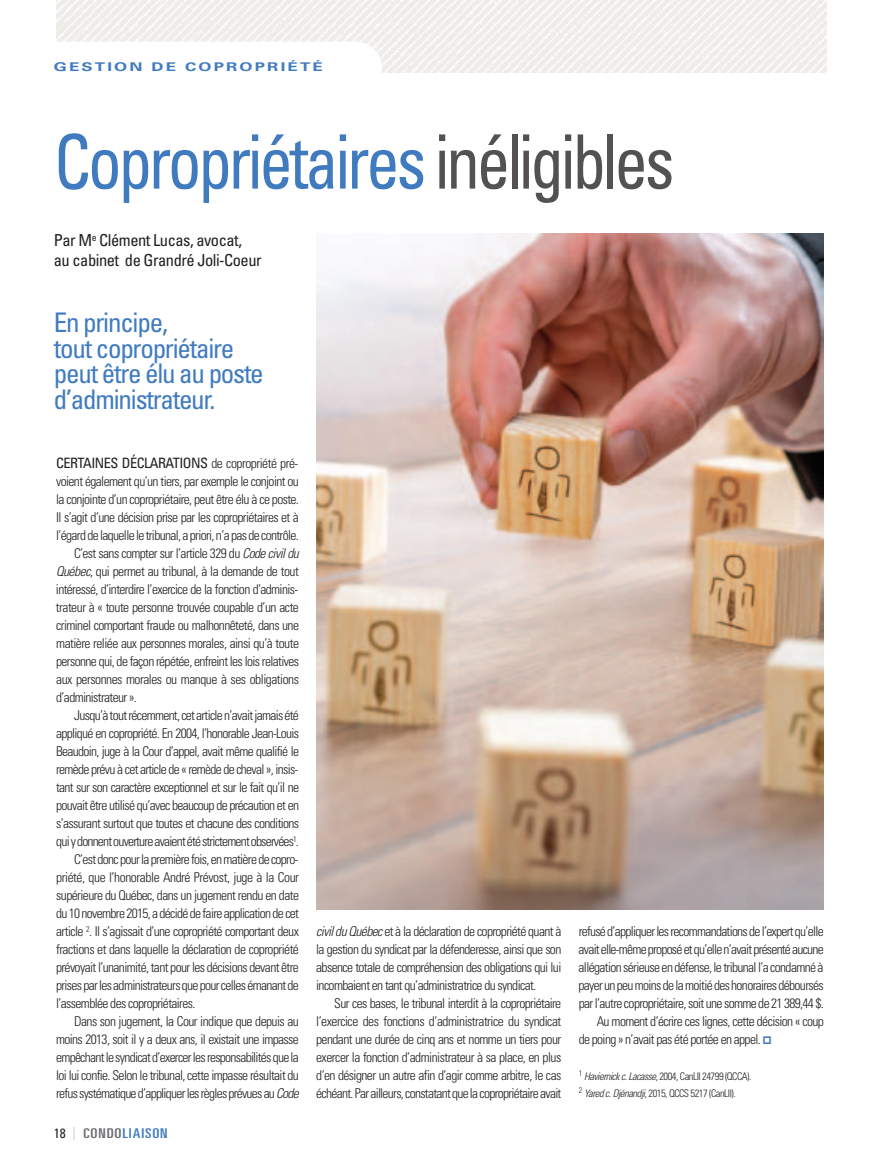
<style>
.page{position:relative;width:878px;height:1175px;background:#fff}
.page>*{position:absolute;margin:0;border:0;box-sizing:border-box;transform-origin:0 0}
.t1{font:condensed 75px "Univers";color:#407bbf;scale:.9 1}
.t2{font:condensed 27px/25.5px "Univers";letter-spacing:-.045em;color:#407bbf}
.t3{font:condensed 16.5px/19.5px "Univers";letter-spacing:-.03em;color:#231f20}
.t4{font:condensed 14.25px "Univers";color:#231f20}
.t5{font:300 condensed 13.5px/18px "Univers";letter-spacing:-.045em;color:#231f20;text-align:justify}
.t6{font:ultra-condensed 13.5px "Univers";color:#407bbf;scale:1.28 1}
.t7{font:700 12px "Univers";color:#407bbf;scale:1.4 1}
.t8{font:300 condensed 10.5px/16.5px "Univers";letter-spacing:-.045em;color:#231f20}
.s1{color:#545151}
.s2{font-weight:300;font-size:13.5px}
.s3{font-style:italic}
.s4{font-stretch:condensed;color:#231f20}
.s5{font-weight:100;font-size:18px;color:#bcbdc0}
.s6{color:#6c6d70}
</style>
<div class="page">
<img style="left:56px;top:0;width:771px;height:910px">
<p class="t7" style="left:54px;top:60px;width:193px">GESTION DE COPROPRIÉTÉ</p>
<h1 class="t1" style="left:54px;top:114px;width:691px">Copropriétaires <span class="s1">inéligibles</span></h1>
<p class="t3" style="left:54px;top:230px;width:209px">Par M<sup>e</sup> Clément Lucas, avocat, au cabinet de Grandré Joli-Coeur</p>
<h2 class="t2" style="left:54px;top:309px;width:211px">En principe,<br>tout copropriétaire peut être élu au poste d’administrateur.</h2>
<p class="t4" style="left:56px;top:454px;width:244px">CERTAINES DÉCLARATIONS <span class="s2">de copropriété pré-</span></p>
<p class="t5" style="left:56px;top:472px;width:244px">voient également qu’un tiers, par exemple le conjoint ou</p>
<p class="t5" style="left:56px;top:490px;width:244px">la conjointe d’un copropriétaire, peut être élu à ce poste.</p>
<p class="t5" style="left:56px;top:508px;width:244px">Il s’agit d’une décision prise par les copropriétaires et à</p>
<p class="t5" style="left:56px;top:526px;width:244px">l’égarddelaquelleletribunal,apriori,n’apasdecontrôle.</p>
<p class="t5" style="left:74px;top:544px;width:227px">C’est sans compter sur l’article 329 du <span class="s3">Code civil du</span></p>
<p class="t5" style="left:56px;top:562px;width:244px"><span class="s3">Québec</span>, qui permet au tribunal, à la demande de tout</p>
<p class="t5" style="left:56px;top:580px;width:244px">intéressé, d’interdire l’exercice de la fonction d’adminis-</p>
<p class="t5" style="left:56px;top:598px;width:244px">trateur à « toute personne trouvée coupable d’un acte</p>
<p class="t5" style="left:56px;top:616px;width:244px">criminel comportant fraude ou malhonnêteté, dans une</p>
<p class="t5" style="left:56px;top:634px;width:244px">matière reliée aux personnes morales, ainsi qu’à toute</p>
<p class="t5" style="left:56px;top:652px;width:244px">personne qui, de façon répétée, enfreint les lois relatives</p>
<p class="t5" style="left:56px;top:670px;width:244px">aux personnes morales ou manque à ses obligations</p>
<p class="t5" style="left:56px;top:688px;width:82px">d’administrateur ».</p>
<p class="t5" style="left:74px;top:706px;width:226px">Jusqu’àtoutrécemment,cetarticlen’avaitjamaisété</p>
<p class="t5" style="left:56px;top:724px;width:244px">appliqué en copropriété. En 2004, l’honorable Jean-Louis</p>
<p class="t5" style="left:56px;top:742px;width:244px">Beaudoin, juge à la Cour d’appel, avait même qualifié le</p>
<p class="t5" style="left:56px;top:760px;width:244px">remède prévu à cet article de « remède de cheval », insis-</p>
<p class="t5" style="left:56px;top:778px;width:244px">tant sur son caractère exceptionnel et sur le fait qu’il ne</p>
<p class="t5" style="left:56px;top:796px;width:244px">pouvait être utilisé qu’avec beaucoup de précaution et en</p>
<p class="t5" style="left:56px;top:814px;width:244px">s’assurant surtout que toutes et chacune des conditions</p>
<p class="t5" style="left:56px;top:832px;width:244px">quiydonnentouvertureavaientétéstrictementobservées<sup>1</sup>.</p>
<p class="t5" style="left:74px;top:850px;width:226px">C’estdoncpourlapremièrefois,enmatièredecopro-</p>
<p class="t5" style="left:56px;top:868px;width:244px">priété, que l’honorable André Prévost, juge à la Cour</p>
<p class="t5" style="left:56px;top:886px;width:244px">supérieure du Québec, dans un jugement rendu en date</p>
<p class="t5" style="left:56px;top:904px;width:244px">du10novembre2015,adécidédefaireapplicationdecet</p>
<p class="t5" style="left:56px;top:922px;width:244px">article <sup>2</sup>. Il s’agissait d’une copropriété comportant deux</p>
<p class="t5" style="left:56px;top:940px;width:244px">fractions et dans laquelle la déclaration de copropriété</p>
<p class="t5" style="left:56px;top:958px;width:244px">prévoyait l’unanimité, tant pour les décisions devant être</p>
<p class="t5" style="left:56px;top:976px;width:244px">prisesparlesadministrateursquepourcellesémanantde</p>
<p class="t5" style="left:56px;top:994px;width:141px">l’assemblée des copropriétaires.</p>
<p class="t5" style="left:74px;top:1012px;width:226px">Dans son jugement, la Cour indique que depuis au</p>
<p class="t5" style="left:56px;top:1030px;width:244px">moins 2013, soit il y a deux ans, il existait une impasse</p>
<p class="t5" style="left:56px;top:1048px;width:244px">empêchantlesyndicatd’exercerlesresponsabilitésquela</p>
<p class="t5" style="left:56px;top:1066px;width:244px">loi lui confie. Selon le tribunal, cette impasse résultait du</p>
<p class="t5" style="left:56px;top:1084px;width:245px">refussystématiqued’appliquerlesrèglesprévuesau<span class="s3">Code</span></p>
<p class="t6" style="left:54px;top:1125px;width:90px"><span class="s4">18</span> <span class="s5">I</span> <span class="s6">CONDO</span>LIAISON</p>
<p class="t5" style="left:316px;top:922px;width:247px"><span class="s3">civildu Québec</span> et à la déclaration de copropriété quant à la gestion du syndicat par la défenderesse, ainsi que son absence totale de compréhension des obligations qui lui incombaient en tant qu’administratrice du syndicat.</p>
<p class="t5" style="left:316px;top:994px;width:247px;text-indent:18px">Sur ces bases, le tribunal interdit à la copropriétaire l’exercice des fonctions d’administratrice du syndicat pendant une durée de cinq ans et nomme un tiers pour exercer la fonction d’administrateur à sa place, en plus d’en désigner un autre afin d’agir comme arbitre, le cas échéant.Parailleurs,constatantquelacopropriétaireavait</p>
<p class="t5" style="left:578px;top:922px;width:246px">refuséd’appliquerlesrecommandationsdel’expertqu’elle</p>
<p class="t5" style="left:578px;top:940px;width:246px">avaitelle-mêmeproposéetqu’ellen’avaitprésentéaucune</p>
<p class="t5" style="left:578px;top:958px;width:246px">allégationsérieuseendéfense,letribunall’acondamnéà</p>
<p class="t5" style="left:578px;top:976px;width:247px">payerunpeumoinsdelamoitiédeshonorairesdéboursés</p>
<p class="t5" style="left:578px;top:994px;width:247px">parl’autrecopropriétaire,soitunesommede21389,44$.</p>
<p class="t5" style="left:596px;top:1012px;width:228px">Au moment d’écrire ces lignes, cette décision « coup</p>
<p class="t5" style="left:578px;top:1030px;width:184px">de poing » n’avait pas été portée en appel.</p>
<p class="t8" style="left:578px;top:1068px;width:174px"><sup>1</sup> <span class="s3">Haviernickc. Lacasse</span>, 2004, CanLII 24799 (QCCA).<br><sup>2</sup> <span class="s3">Yaredc. Djénandji</span>, 2015, QCCS 5217 (CanLII).</p>
</div>
